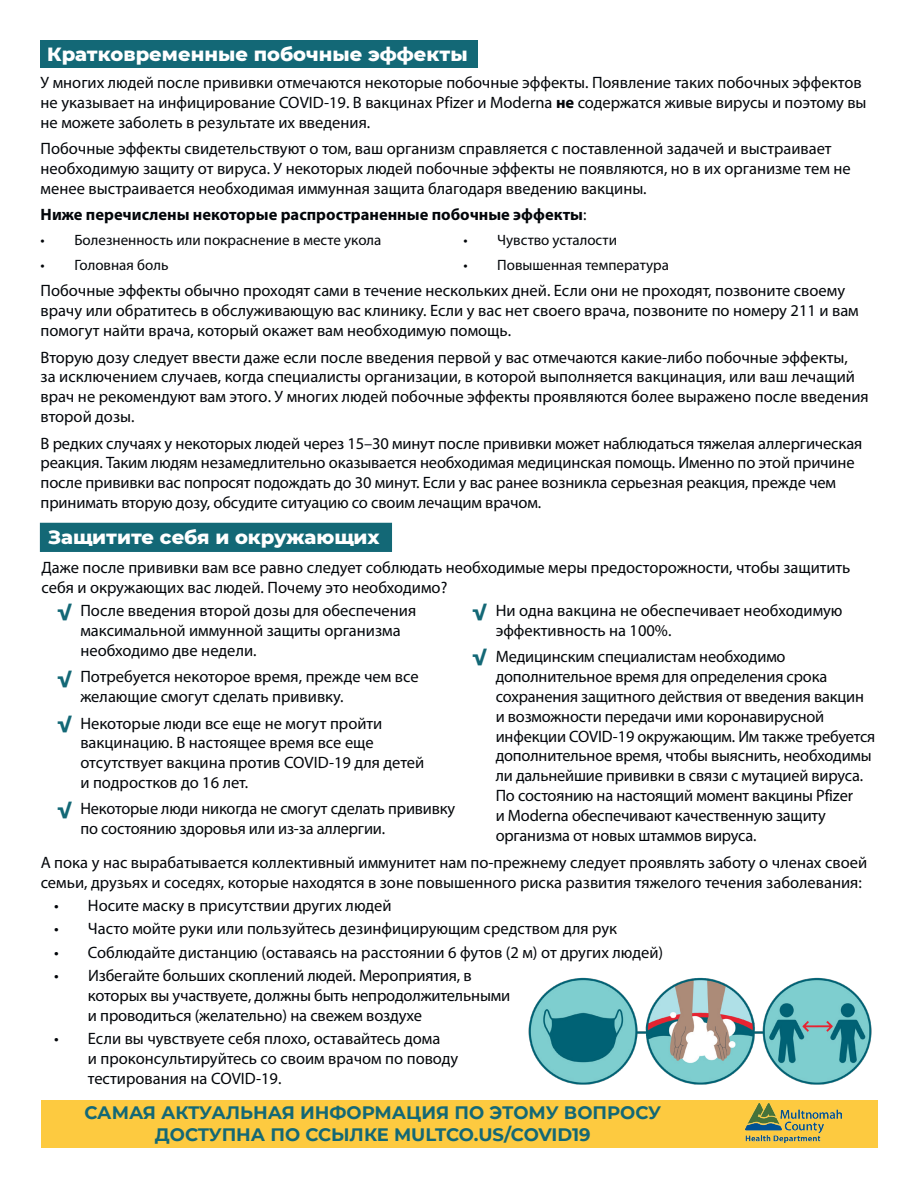
<style>
.page{position:relative;width:918px;height:1188px;background:#fff}
.page>*{position:absolute;margin:0;border:0;box-sizing:border-box;transform-origin:0 0}
.Subtitle{font:800 19.5px "Montserrat";color:#fff}
.t1{font:700 18px/21.6px "Montserrat";color:#136876;text-align:center}
.Subtitle-2{font:800 18px "Montserrat";color:#136876}
.Body_Style{font:16.5px/19.8px "Myriad Pro";color:#03060a}
.Bullet_List{font:16.5px/19.8px "Myriad Pro";letter-spacing:-.005em;color:#03060a}
.t2{font:700 16.5px "Myriad Pro";color:#03060a}
.Bullet_List_Split{font:15px "Myriad Pro";color:#03060a}
.s1{font-weight:700}
.s2{font-weight:400}
</style>
<div class="page">
<div style="left:40px;top:40px;width:438px;height:28px;background:#136876"></div>
<div style="left:41px;top:524px;width:350px;height:27px;background:#136876"></div>
<div style="left:40px;top:523px;width:352px;height:29px;border:2px solid #136876"></div>
<img style="left:528px;top:977px;width:344px;height:108px">
<div style="left:41px;top:1100px;width:837px;height:48px;background:#fdca40"></div>
<img style="left:746px;top:1104px;width:96px;height:38px">
<h2 class="Subtitle" style="left:47px;top:40px;width:422px">Кратковременные побочные эффекты</h2>
<p class="Body_Style" style="left:41px;top:72px;width:827px">У многих людей после прививки отмечаются некоторые побочные эффекты. Появление таких побочных эффектов не указывает на инфицирование COVID-19. В вакцинах Pfizer и Moderna <span class="s1">не</span> содержатся живые вирусы и поэтому вы не можете заболеть в результате их введения.</p>
<p class="Body_Style" style="left:41px;top:139px;width:812px">Побочные эффекты свидетельствуют о том, ваш организм справляется с поставленной задачей и выстраивает необходимую защиту от вируса. У некоторых людей побочные эффекты не появляются, но в их организме тем не менее выстраивается необходимая иммунная защита благодаря введению вакцины.</p>
<p class="t2" style="left:41px;top:204px;width:547px">Ниже перечислены некоторые распространенные побочные эффекты<span class="s2">:</span></p>
<p class="Bullet_List_Split" style="left:41px;top:231px;width:342px">• Болезненность или покраснение в месте укола</p>
<p class="Bullet_List_Split" style="left:41px;top:256px;width:129px">• Головная боль</p>
<p class="Bullet_List_Split" style="left:464px;top:231px;width:155px">• Чувство усталости</p>
<p class="Bullet_List_Split" style="left:464px;top:256px;width:207px">• Повышенная температура</p>
<p class="Body_Style" style="left:41px;top:281px;width:820px">Побочные эффекты обычно проходят сами в течение нескольких дней. Если они не проходят, позвоните своему врачу или обратитесь в обслуживающую вас клинику. Если у вас нет своего врача, позвоните по номеру 211 и вам помогут найти врача, который окажет вам необходимую помощь.</p>
<p class="Body_Style" style="left:41px;top:347px;width:830px">Вторую дозу следует ввести даже если после введения первой у вас отмечаются какие-либо побочные эффекты,<br>за исключением случаев, когда специалисты организации, в которой выполняется вакцинация, или ваш лечащий врач не рекомендуют вам этого. У многих людей побочные эффекты проявляются более выражено после введения второй дозы.</p>
<p class="Body_Style" style="left:41px;top:433px;width:823px">В редких случаях у некоторых людей через 15–30 минут после прививки может наблюдаться тяжелая аллергическая реакция. Таким людям незамедлительно оказывается необходимая медицинская помощь. Именно по этой причине после прививки вас попросят подождать до 30 минут. Если у вас ранее возникла серьезная реакция, прежде чем принимать вторую дозу, обсудите ситуацию со своим лечащим врачом.</p>
<h2 class="Subtitle" style="left:48px;top:523px;width:333px">Защитите себя и окружающих</h2>
<p class="Body_Style" style="left:41px;top:558px;width:811px">Даже после прививки вам все равно следует соблюдать необходимые меры предосторожности, чтобы защитить себя и окружающих вас людей. Почему это необходимо?</p>
<p class="Body_Style" style="left:80px;top:600px;width:337px">После введения второй дозы для обеспечения максимальной иммунной защиты организма необходимо две недели.</p>
<p class="Body_Style" style="left:80px;top:666px;width:340px">Потребуется некоторое время, прежде чем все желающие смогут сделать прививку.</p>
<p class="Body_Style" style="left:80px;top:713px;width:345px">Некоторые люди все еще не могут пройти вакцинацию. В настоящее время все еще отсутствует вакцина против COVID-19 для детей и подростков до 16 лет.</p>
<p class="Body_Style" style="left:80px;top:799px;width:376px">Некоторые люди никогда не смогут сделать прививку по состоянию здоровья или из-за аллергии.</p>
<h2 class="Subtitle-2" style="left:57px;top:597px;width:16px">√</h2>
<h2 class="Subtitle-2" style="left:472px;top:597px;width:16px">√</h2>
<h2 class="Subtitle-2" style="left:472px;top:642px;width:16px">√</h2>
<p class="Body_Style" style="left:496px;top:600px;width:348px">Ни одна вакцина не обеспечивает необходимую эффективность на 100%.</p>
<p class="Body_Style" style="left:496px;top:647px;width:381px">Медицинским специалистам необходимо дополнительное время для определения срока сохранения защитного действия от введения вакцин и возможности передачи ими коронавирусной инфекции COVID-19 окружающим. Им также требуется дополнительное время, чтобы выяснить, необходимы ли дальнейшие прививки в связи с мутацией вируса.<br>По состоянию на настоящий момент вакцины Pfizer<br>и Moderna обеспечивают качественную защиту организма от новых штаммов вируса.</p>
<h2 class="Subtitle-2" style="left:57px;top:664px;width:16px">√</h2>
<h2 class="Subtitle-2" style="left:57px;top:709px;width:16px">√</h2>
<h2 class="Subtitle-2" style="left:57px;top:795px;width:16px">√</h2>
<p class="Body_Style" style="left:41px;top:852px;width:828px">А пока у нас вырабатывается коллективный иммунитет нам по-прежнему следует проявлять заботу о членах своей семьи, друзьях и соседях, которые находятся в зоне повышенного риска развития тяжелого течения заболевания:</p>
<p class="Bullet_List" style="left:54px;top:895px;width:339px">• Носите маску в присутствии других людей</p>
<p class="Bullet_List" style="left:54px;top:919px;width:564px">• Часто мойте руки или пользуйтесь дезинфицирующим средством для рук</p>
<p class="Bullet_List" style="left:54px;top:942px;width:611px">• Соблюдайте дистанцию (оставаясь на расстоянии 6 футов (2 м) от других людей)</p>
<p class="Bullet_List" style="left:88px;top:965px;width:424px;text-indent:-34px">• Избегайте больших скоплений людей. Мероприятия, в которых вы участвуете, должны быть непродолжительными и проводиться (желательно) на свежем воздухе</p>
<p class="Bullet_List" style="left:88px;top:1028px;width:372px;text-indent:-34px">• Если вы чувствуете себя плохо, оставайтесь дома<br>и проконсультируйтесь со своим врачом по поводу тестирования на COVID-19.</p>
<p class="t1" style="left:84px;top:1101px;width:578px">САМАЯ АКТУАЛЬНАЯ ИНФОРМАЦИЯ ПО ЭТОМУ ВОПРОСУ<br>ДОСТУПНА ПО ССЫЛКЕ MULTCO.US/COVID19</p>
</div>
